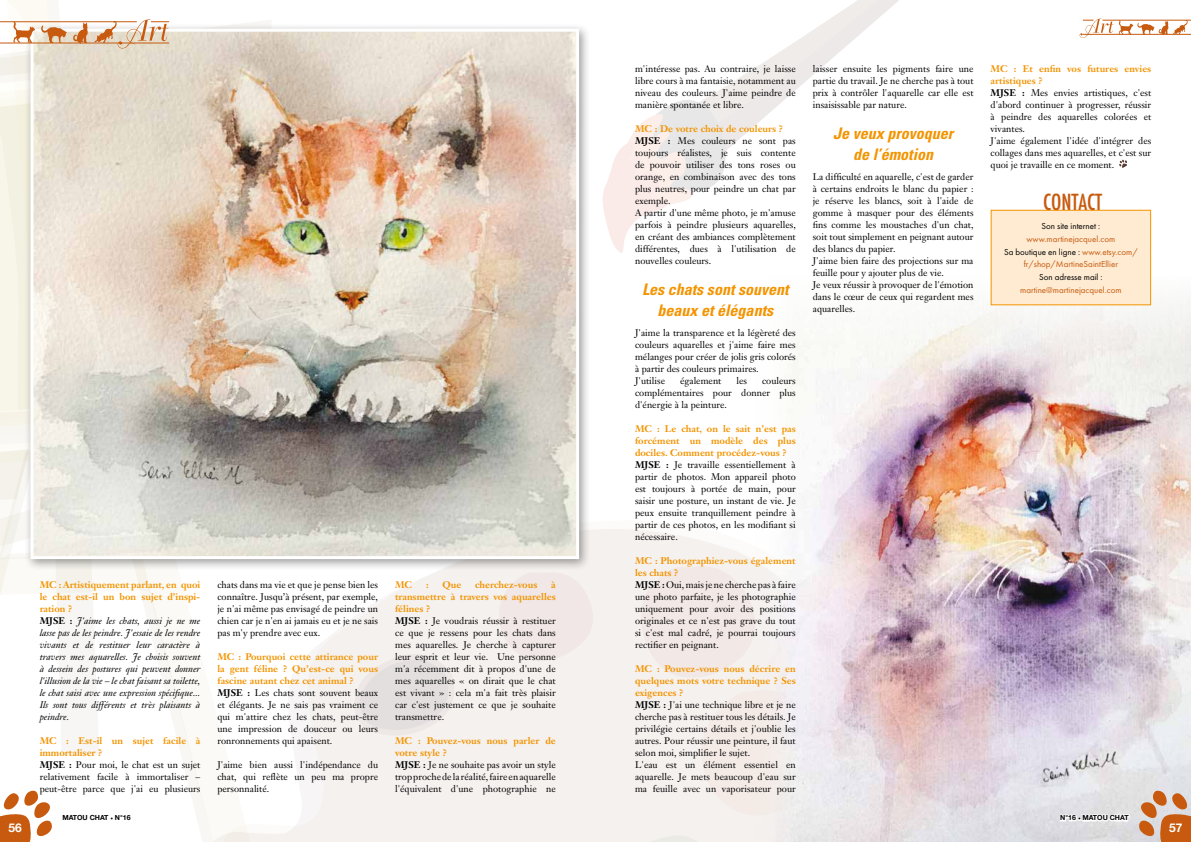
<style>
.page{position:relative;width:1191px;height:842px;background:#fff}
.page>*{position:absolute;margin:0;border:0;box-sizing:border-box;transform-origin:0 0}
.t1{font:500 condensed 21.6px "Futura";letter-spacing:-.005em;color:#c75a0e}
.t2{font:italic 700 condensed 16px/20.4px "Univers";color:#f39400;text-align:center}
.t3{font:700 12px "Helvetica Neue";color:#fff}
.t4{font:9.5px/12px "Janson Text";color:#000;text-align:justify}
.t5{font:9.5px/12px "Janson Text Bold Os F";color:#f39400;text-align:justify}
.t6{font:italic 9.5px/12px "Janson Text";color:#000;text-align:justify}
.t7{font:9px/12.8px "Futura PT";color:#c75a0e;text-align:center}
.t8{font:9px "Futura PT";color:#000}
.t9{font:700 7px "Helvetica Neue";color:#000}
.s1{font-family:"Janson Text Bold Os F";font-style:normal}
.s2{font-family:"Janson Text Bold Os F"}
.s3{color:#000}
.s4{font-family:"Minion Pro";font-weight:400}
.s5{font-family:"Minion Pro"}
</style>
<div class="page">
<svg style="left:272px;top:529px;width:481px;height:313px;fill:#f5f1ef"></svg>
<svg style="left:700px;top:689px;width:53px;height:127px"></svg>
<svg style="left:640px;top:565px;width:113px;height:114px"></svg>
<svg style="left:616px;top:834px;width:113px;height:8px"></svg>
<svg style="left:498px;top:571px;width:96px;height:91px"></svg>
<svg style="left:353px;top:653px;width:102px;height:84px"></svg>
<svg style="left:725px;top:0;width:174px;height:139px"></svg>
<svg style="left:603px;top:87px;width:136px;height:166px"></svg>
<img style="left:753px;top:276px;width:438px;height:566px">
<svg style="left:1119px;top:159px;width:8px;height:9px"></svg>
<div style="left:24px;top:23px;width:567px;height:548px;background:#000;opacity:.4"></div>
<img style="left:272px;top:33px;width:303px;height:522px">
<div style="left:991px;top:210px;width:159px;height:95px;background:#feebd2"></div>
<div style="left:990px;top:210px;width:161px;height:95px;border:1px solid #f39400"></div>
<hr style="left:1083px;top:34px;width:108px;height:1px;background:#c75a0e">
<hr style="left:1102px;top:20px;width:89px;height:1px;background:#c75a0e">
<svg style="left:1058px;top:790px;width:133px;height:52px;background:#dac3b5"></svg>
<svg style="left:1079px;top:19px;width:109px;height:19px"></svg>
<svg style="left:0;top:0;width:272px;height:842px"></svg>
<p class="t5" style="left:40px;top:579px;width:162px">MC : Artistiquement parlant, en quoi le chat est-il un bon sujet d’inspi&shy;ration ?</p>
<p class="t6" style="left:40px;top:615px;width:162px"><span class="s1">MJSE :</span> J'aime les chats, aussi je ne me lasse pas de les peindre. J'essaie de les rendre vivants et de restituer leur caractère à travers mes aquarelles. Je choisis souvent à dessein des postures qui peuvent donner l'illusion de la vie – le chat faisant sa toilette, le chat saisi avec une expression spécifique...<br>Ils sont tous différents et très plaisants à peindre.</p>
<p class="t5" style="left:40px;top:735px;width:162px">MC : Est-il un sujet facile à immortaliser ?</p>
<p class="t4" style="left:40px;top:759px;width:162px"><span class="s2">MJSE :</span> Pour moi, le chat est un sujet relativement facile à immortaliser – peut-être parce que j'ai eu plusieurs</p>
<p class="t4" style="left:217px;top:579px;width:162px">chats dans ma vie et que je pense bien les connaître. Jusqu’à présent, par exemple, je n'ai même pas envisagé de peindre un chien car je n'en ai jamais eu et je ne sais pas m'y prendre avec eux.</p>
<p class="t5" style="left:217px;top:651px;width:162px">MC : Pourquoi cette attirance pour la gent féline ? Qu’est-ce qui vous fascine autant chez cet animal ?</p>
<p class="t4" style="left:217px;top:687px;width:162px"><span class="s2">MJSE :</span> Les chats sont souvent beaux et élégants. Je ne sais pas vraiment ce qui m'attire chez les chats, peut-être une impression de douceur ou leurs ronronnements qui apaisent.</p>
<p class="t4" style="left:217px;top:759px;width:162px">J'aime bien aussi l'indépendance du chat, qui reflète un peu ma propre personnalité.</p>
<p class="t5" style="left:395px;top:579px;width:19px">MC</p>
<p class="t5" style="left:426px;top:579px;width:4px">:</p>
<p class="t5" style="left:442px;top:579px;width:20px">Que</p>
<p class="t5" style="left:475px;top:579px;width:64px">cherchez-vous</p>
<p class="t5" style="left:395px;top:579px;width:162px;text-indent:156px">à transmettre à travers vos aquarelles félines ?</p>
<p class="t4" style="left:395px;top:615px;width:162px"><span class="s2">MJSE :</span> Je voudrais réussir à restituer ce que je ressens pour les chats dans mes aquarelles. Je cherche à capturer leur esprit et leur vie. Une personne m'a récemment dit à propos d'une de mes aquarelles « on dirait que le chat est vivant » : cela m'a fait très plaisir car c'est justement ce que je souhaite transmettre.</p>
<p class="t5" style="left:395px;top:734px;width:162px">MC : Pouvez-vous nous parler de votre style ?</p>
<p class="t4" style="left:395px;top:759px;width:162px"><span class="s2">MJSE :</span> Je ne souhaite pas avoir un style trop proche de la réalité, faire en aquarelle l'équivalent d'une photographie ne</p>
<p class="t4" style="left:635px;top:63px;width:162px">m'intéresse pas. Au contraire, je laisse libre cours à ma fantaisie, notamment au niveau des couleurs. J'aime peindre de manière spontanée et libre.</p>
<p class="t5" style="left:635px;top:122px;width:149px">MC : De votre choix de couleurs ?</p>
<p class="t4" style="left:635px;top:135px;width:162px;text-align:left"><span class="s2">MJSE :</span> Mes couleurs ne sont pas toujours réalistes, je suis contente de pouvoir utiliser des tons roses ou orange, en combinaison avec des tons plus neutres, pour peindre un chat par exemple.<br>A partir d'une même photo, je m'amuse parfois à peindre plusieurs aquarelles, en créant des ambiances complètement différentes, dues à l'utilisation de nouvelles couleurs.</p>
<h2 class="t2" style="left:642px;top:279px;width:148px">Les chats sont souvent beaux et élégants</h2>
<p class="t4" style="left:635px;top:327px;width:162px;text-align:left">J'aime la transparence et la légèreté des couleurs aquarelles et j'aime faire mes mélanges pour créer de jolis gris colorés à partir des couleurs primaires.<br>J'utilise</p>
<p class="t4" style="left:635px;top:375px;width:162px;text-indent:127px">couleurs complémentaires pour donner plus d'énergie à la peinture.</p>
<p class="t5" style="left:635px;top:423px;width:162px">MC : Le chat, on le sait n’est pas forcément un modèle des plus dociles. Comment procédez-vous ?</p>
<p class="t4" style="left:635px;top:459px;width:162px"><span class="s2">MJSE :</span> Je travaille essentiellement à partir de photos. Mon appareil photo est toujours à portée de main, pour saisir une posture, un instant de vie. Je peux ensuite tranquillement peindre à partir de ces photos, en les modifiant si nécessaire.</p>
<p class="t5" style="left:635px;top:555px;width:162px">MC : Photographiez-vous également les chats ?</p>
<p class="t4" style="left:635px;top:579px;width:162px"><span class="s2">MJSE :</span> Oui, mais je ne cherche pas à faire une photo parfaite, je les photographie uniquement pour avoir des positions originales et ce n'est pas grave du tout si c'est mal cadré, je pourrai toujours rectifier en peignant.</p>
<p class="t5" style="left:635px;top:663px;width:162px">MC : Pouvez-vous nous décrire en quelques mots votre technique ? Ses exigences ?</p>
<p class="t4" style="left:635px;top:699px;width:162px;text-align:left"><span class="s2">MJSE :</span> J'ai une technique libre et je ne cherche pas à restituer tous les détails. Je privilégie certains détails et j'oublie les autres. Pour réussir une peinture, il faut selon moi, simplifier le sujet.<br>L'eau est un élément essentiel en aquarelle. Je mets beaucoup d'eau sur ma feuille avec un vaporisateur pour</p>
<p class="t4" style="left:680px;top:375px;width:43px">également</p>
<p class="t4" style="left:736px;top:375px;width:12px">les</p>
<p class="t4" style="left:813px;top:63px;width:162px">laisser ensuite les pigments faire une partie du travail. Je ne cherche pas à tout prix à contrôler l'aquarelle car elle est insaisissable par nature.</p>
<h2 class="t2" style="left:833px;top:123px;width:121px">Je veux provoquer de l’émotion</h2>
<p class="t4" style="left:813px;top:171px;width:162px;text-align:left">La difficulté en aquarelle, c'est de garder à certains endroits le blanc du papier : je réserve les blancs, soit à l'aide de gomme à masquer pour des éléments fins comme les moustaches d'un chat, soit tout simplement en peignant autour des blancs du papier.<br>J'aime bien faire des projections sur ma feuille pour y ajouter plus de vie.<br>Je veux réussir à provoquer de l'émotion dans le cœur de ceux qui regardent mes aquarelles.</p>
<p class="t5" style="left:990px;top:63px;width:162px">MC : Et enfin vos futures envies artistiques ?</p>
<p class="t4" style="left:990px;top:87px;width:162px;text-align:left"><span class="s2">MJSE :</span> Mes envies artistiques, c'est d'abord continuer à progresser, réussir à peindre des aquarelles colorées et vivantes.<br>J'aime également l'idée d'intégrer des collages dans mes aquarelles, et c'est sur quoi je travaille en ce moment.</p>
<h1 class="t1" style="left:1043px;top:188px;width:61px">CONTACT</h1>
<p class="t8" style="left:1041px;top:221px;width:60px">Son site internet :</p>
<p class="t7" style="left:1004px;top:232px;width:135px">www.martinejacquel.com<br><span class="s3">Sa boutique en ligne :</span> www.etsy.com/ fr/shop/MartineSaintEllier</p>
<p class="t8" style="left:1039px;top:272px;width:65px">Son adresse mail :</p>
<p class="t7" style="left:1020px;top:284px;width:103px">martine@martinejacquel.com</p>
<p class="t9" style="left:62px;top:812px;width:70px">MATOU CHAT <span class="s4">•</span> N°16</p>
<p class="t9" style="left:1060px;top:812px;width:70px">N°16 <span class="s5">•</span> MATOU CHAT</p>
<p class="t3" style="left:9px;top:818px;width:15px">56</p>
<p class="t3" style="left:1169px;top:818px;width:15px">57</p>
</div>
